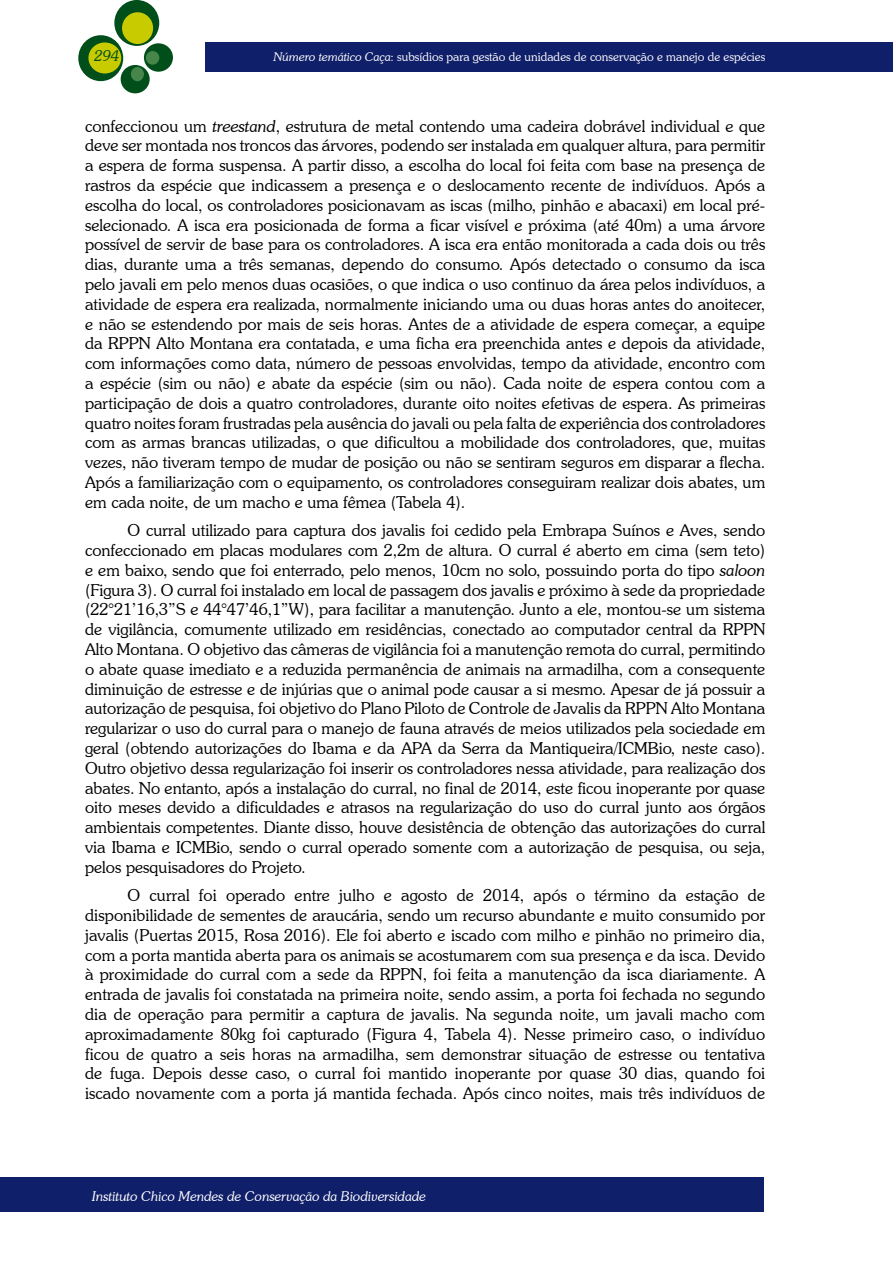
<style>
.page{position:relative;width:893px;height:1263px;background:#fff}
.page>*{position:absolute;margin:0;border:0;box-sizing:border-box;transform-origin:0 0}
.t1{font:300 16.5px/19.8px "Souvenir IT Cby BT";color:#000;text-align:justify}
.t2{font:italic 300 15px "Souvenir IT Cby BT";color:#004e1a}
.t3{font:italic 300 13.5px "Souvenir IT Cby BT";color:#fff}
.t4{font:300 12px "Souvenir IT Cby BT";color:#fff}
.s1{font-style:italic}
</style>
<div class="page">
<div style="left:205px;top:43px;width:687px;height:29px;background:#101f69"></div>
<div style="left:114px;top:0;width:45px;height:46px;background:#004e1a;border-radius:50%"></div>
<div style="left:78px;top:35px;width:45px;height:46px;background:#004e1a;border-radius:50%"></div>
<div style="left:144px;top:43px;width:29px;height:29px;background:#004e1a;border-radius:50%"></div>
<div style="left:121px;top:65px;width:29px;height:28px;background:#004e1a;border-radius:50%"></div>
<div style="left:122px;top:12px;width:31px;height:32px;background:#c8cb00;border-radius:50%"></div>
<div style="left:88px;top:42px;width:33px;height:31px;background:#c8cb00;border-radius:50%"></div>
<div style="left:146px;top:51px;width:13px;height:14px;background:#47864a;border-radius:50%"></div>
<div style="left:131px;top:67px;width:13px;height:14px;background:#47864a;border-radius:50%"></div>
<div style="left:0;top:1178px;width:764px;height:34px;background:#101f69"></div>
<p class="t2" style="left:95px;top:46px;width:26px">294</p>
<p class="t4" style="left:274px;top:49px;width:493px"><span class="s1">Número temático Caça</span>: subsídios para gestão de unidades de conservação e manejo de espécies</p>
<p class="t1" style="left:85px;top:116px;width:682px">confeccionou um <span class="s1">treestand</span>, estrutura de metal contendo uma cadeira dobrável individual e que deve ser montada nos troncos das árvores, podendo ser instalada em qualquer altura, para permitir a espera de forma suspensa. A partir disso, a escolha do local foi feita com base na presença de rastros da espécie que indicassem a presença e o deslocamento recente de indivíduos. Após a escolha do local, os controladores posicionavam as iscas (milho, pinhão e abacaxi) em local pré&shy;selecionado. A isca era posicionada de forma a ficar visível e próxima (até 40m) a uma árvore possível de servir de base para os controladores. A isca era então monitorada a cada dois ou três dias, durante uma a três semanas, dependo do consumo. Após detectado o consumo da isca pelo javali em pelo menos duas ocasiões, o que indica o uso continuo da área pelos indivíduos, a atividade de espera era realizada, normalmente iniciando uma ou duas horas antes do anoitecer, e não se estendendo por mais de seis horas. Antes de a atividade de espera começar, a equipe da RPPN Alto Montana era contatada, e uma ficha era preenchida antes e depois da atividade, com informações como data, número de pessoas envolvidas, tempo da atividade, encontro com a espécie (sim ou não) e abate da espécie (sim ou não). Cada noite de espera contou com a participação de dois a quatro controladores, durante oito noites efetivas de espera. As primeiras quatro noites foram frustradas pela ausência do javali ou pela falta de experiência dos controladores com as armas brancas utilizadas, o que dificultou a mobilidade dos controladores, que, muitas vezes, não tiveram tempo de mudar de posição ou não se sentiram seguros em disparar a flecha.<br>Após a familiarização com o equipamento, os controladores conseguiram realizar dois abates, um em cada noite, de um macho e uma fêmea (Tabela 4).</p>
<p class="t1" style="left:85px;top:520px;width:682px;text-indent:43px">O curral utilizado para captura dos javalis foi cedido pela Embrapa Suínos e Aves, sendo confeccionado em placas modulares com 2,2m de altura. O curral é aberto em cima (sem teto) e em baixo, sendo que foi enterrado, pelo menos, 10cm no solo, possuindo porta do tipo <span class="s1">saloon </span>(Figura 3). O curral foi instalado em local de passagem dos javalis e próximo à sede da propriedade (22°21’16,3”S e 44°47’46,1”W), para facilitar a manutenção. Junto a ele, montou-se um sistema de vigilância, comumente utilizado em residências, conectado ao computador central da RPPN Alto Montana. O objetivo das câmeras de vigilância foi a manutenção remota do curral, permitindo o abate quase imediato e a reduzida permanência de animais na armadilha, com a consequente diminuição de estresse e de injúrias que o animal pode causar a si mesmo. Apesar de já possuir a autorização de pesquisa, foi objetivo do Plano Piloto de Controle de Javalis da RPPN Alto Montana regularizar o uso do curral para o manejo de fauna através de meios utilizados pela sociedade em geral (obtendo autorizações do Ibama e da APA da Serra da Mantiqueira/ICMBio, neste caso).<br>Outro objetivo dessa regularização foi inserir os controladores nessa atividade, para realização dos abates. No entanto, após a instalação do curral, no final de 2014, este ficou inoperante por quase oito meses devido a dificuldades e atrasos na regularização do uso do curral junto aos órgãos ambientais competentes. Diante disso, houve desistência de obtenção das autorizações do curral via Ibama e ICMBio, sendo o curral operado somente com a autorização de pesquisa, ou seja, pelos pesquisadores do Projeto.</p>
<p class="t1" style="left:85px;top:885px;width:682px;text-indent:43px">O curral foi operado entre julho e agosto de 2014, após o término da estação de disponibilidade de sementes de araucária, sendo um recurso abundante e muito consumido por javalis (Puertas 2015, Rosa 2016). Ele foi aberto e iscado com milho e pinhão no primeiro dia, com a porta mantida aberta para os animais se acostumarem com sua presença e da isca. Devido à proximidade do curral com a sede da RPPN, foi feita a manutenção da isca diariamente. A entrada de javalis foi constatada na primeira noite, sendo assim, a porta foi fechada no segundo dia de operação para permitir a captura de javalis. Na segunda noite, um javali macho com aproximadamente 80kg foi capturado (Figura 4, Tabela 4). Nesse primeiro caso, o indivíduo ficou de quatro a seis horas na armadilha, sem demonstrar situação de estresse ou tentativa de fuga. Depois desse caso, o curral foi mantido inoperante por quase 30 dias, quando foi iscado novamente com a porta já mantida fechada. Após cinco noites, mais três indivíduos de</p>
<p class="t3" style="left:92px;top:1188px;width:335px">Instituto Chico Mendes de Conservação da Biodiversidade</p>
</div>
